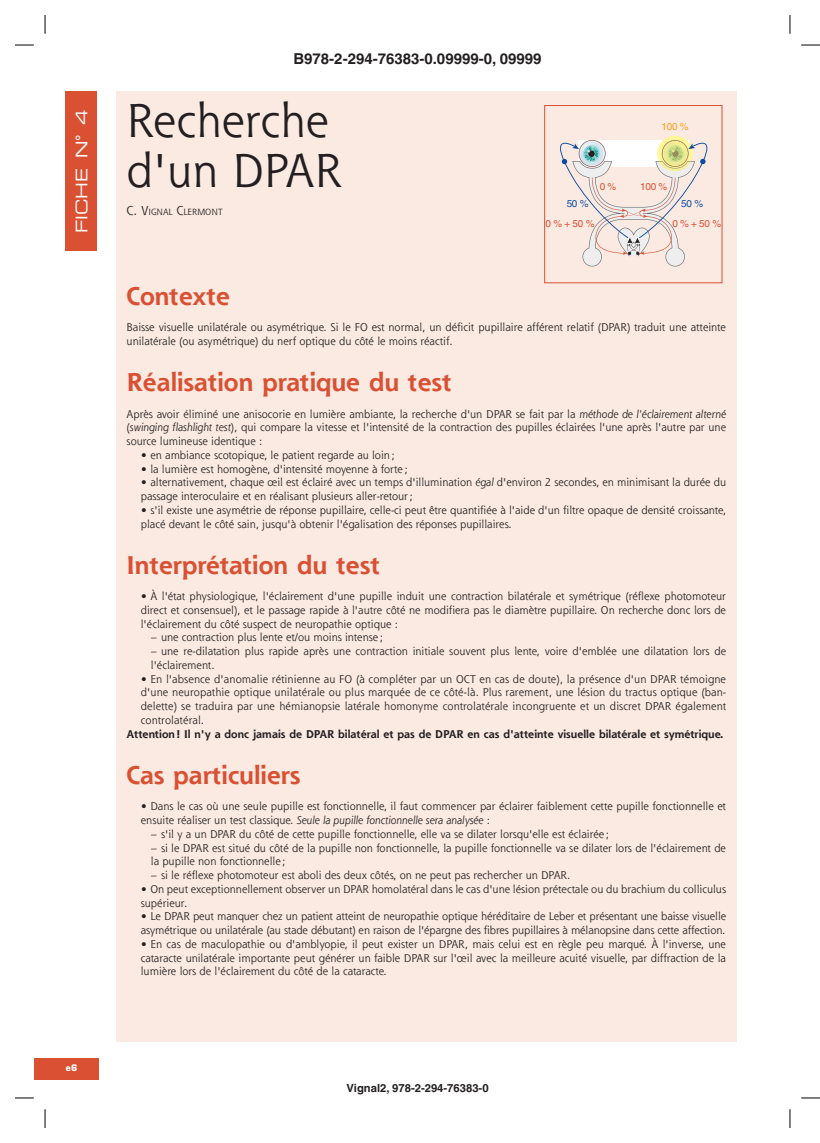
<style>
.page{position:relative;width:820px;height:1143px;background:#fff}
.page>*{position:absolute;margin:0;border:0;box-sizing:border-box;transform-origin:0 0}
.TE_title__TE_type_E{font:46.25px/50px "Shannon Std";color:#231f20}
.TE_1_hd__TE_type_E{font:700 25px "Shannon Std";color:#da5033}
.TE_num__TE_type_E{font:16.12px "Eurostile LT Std Ex 2";color:#fff}
.t1{font:700 15px "S Pi Helvetica";color:#231f20}
.t2{font:700 11.25px "S Pi Helvetica";color:#231f20}
.TE_bull_list_flush{font:10.88px/13.8px "Shannon Std";color:#231f20}
.TE_bull_list_ind__TE{font:10.88px/13.8px "Shannon Std";color:#231f20}
.TE_text__TE_type_E{font:10.88px/13.8px "Shannon Std";color:#231f20}
.TE_text__TE_type_E-2{font:700 10.88px "Shannon Std";color:#231f20}
.t3{font:9.88px "Helvetica";letter-spacing:-.025em;color:#da5033}
.t4{font:9.88px "Helvetica";color:#0d4da1}
.t5{font:9.88px "Helvetica";color:#f89e1c}
.TE_au__TE_type_E{font:8.75px "Shannon Std";color:#231f20}
.Folio{font:700 8.75px "Eurostile LT Std";color:#fff}
.s1{font-size:12.5px}
.s2{font-style:italic}
</style>
<div class="page">
<div style="left:65px;top:91px;width:32px;height:160px;background:#da5033"></div>
<div style="left:34px;top:1058px;width:64px;height:21px;background:#da5033"></div>
<div style="left:116px;top:91px;width:620px;height:950px;background:#faeae1"></div>
<svg style="left:560px;top:136px;width:147px;height:131px"></svg>
<div style="left:544px;top:105px;width:178px;height:178px;border:1px solid #da5033"></div>
<svg style="left:15px;top:44px;width:19px;height:2px"></svg>
<svg style="left:801px;top:44px;width:18px;height:2px"></svg>
<svg style="left:15px;top:1097px;width:19px;height:1px"></svg>
<svg style="left:801px;top:1097px;width:18px;height:1px"></svg>
<svg style="left:44px;top:15px;width:2px;height:19px"></svg>
<svg style="left:44px;top:1109px;width:2px;height:18px"></svg>
<svg style="left:789px;top:15px;width:1px;height:19px"></svg>
<svg style="left:789px;top:1109px;width:1px;height:18px"></svg>
<h3 class="t1" style="left:293px;top:49px;width:249px">B978-2-294-76383-0.09999-0, 09999</h3>
<p class="TE_num__TE_type_E" style="left:70px;top:233px;width:125px;rotate:-90deg">FICHE N° 4</p>
<p class="TE_title__TE_type_E" style="left:126px;top:95px;width:217px">Recherche d'un DPAR</p>
<p class="TE_au__TE_type_E" style="left:126px;top:206px;width:97px"><span class="s1">C. V</span>IGNAL <span class="s1">C</span>LERMONT</p>
<p class="t5" style="left:661px;top:121px;width:29px">100 %</p>
<p class="t4" style="left:566px;top:197px;width:23px">50 %</p>
<p class="t3" style="left:599px;top:181px;width:18px">0 %</p>
<p class="t3" style="left:640px;top:181px;width:29px">100 %</p>
<p class="t4" style="left:681px;top:197px;width:23px">50 %</p>
<p class="t3" style="left:545px;top:218px;width:50px">0 % + 50 %</p>
<p class="t3" style="left:672px;top:218px;width:50px">0 % + 50 %</p>
<p class="Folio" style="left:66px;top:1062px;width:13px">e6</p>
<p class="TE_1_hd__TE_type_E" style="left:126px;top:280px;width:105px">Contexte</p>
<p class="TE_text__TE_type_E" style="left:126px;top:320px;width:600px">Baisse visuelle unilatérale ou asymétrique. Si le FO est normal, un déficit pupillaire afférent relatif (DPAR) traduit une atteinte unilatérale (ou asymétrique) du nerf optique du côté le moins réactif.</p>
<p class="TE_1_hd__TE_type_E" style="left:126px;top:367px;width:327px">Réalisation pratique du test</p>
<p class="TE_text__TE_type_E" style="left:126px;top:406px;width:600px;text-align:justify">Après avoir éliminé une anisocorie en lumière ambiante, la recherche d'un DPAR se fait par la <span class="s2">méthode de l'éclairement alterné </span>(<span class="s2">swinging flashlight test</span>), qui compare la vitesse et l'intensité de la contraction des pupilles éclairées l'une après l'autre par une source lumineuse identique :</p>
<p class="TE_bull_list_flush" style="left:141px;top:448px;width:255px">• en ambiance scotopique, le patient regarde au loin;</p>
<p class="TE_bull_list_flush" style="left:141px;top:461px;width:268px">• la lumière est homogène, d'intensité moyenne à forte ;</p>
<p class="TE_bull_list_flush" style="left:141px;top:475px;width:586px">• alternativement, chaque œil est éclairé avec un temps d'illumination <span class="s2">égal</span> d'environ 2 secondes, en minimisant la durée du passage interoculaire et en réalisant plusieurs aller-retour;</p>
<p class="TE_bull_list_flush" style="left:141px;top:503px;width:586px">• s'il existe une asymétrie de réponse pupillaire, celle-ci peut être quantifiée à l'aide d'un filtre opaque de densité croissante, placé devant le côté sain, jusqu'à obtenir l'égalisation des réponses pupillaires.</p>
<p class="TE_1_hd__TE_type_E" style="left:126px;top:549px;width:255px">Interprétation du test</p>
<p class="TE_bull_list_flush" style="left:141px;top:589px;width:586px;text-align:justify">• À l'état physiologique, l'éclairement d'une pupille induit une contraction bilatérale et symétrique (réflexe photomoteur direct et consensuel), et le passage rapide à l'autre côté ne modifiera pas le diamètre pupillaire. On recherche donc lors de l'éclairement du côté suspect de neuropathie optique :</p>
<p class="TE_bull_list_ind__TE" style="left:151px;top:630px;width:233px">– une contraction plus lente et/ou moins intense ;</p>
<p class="TE_bull_list_ind__TE" style="left:151px;top:644px;width:576px">– une re-dilatation plus rapide après une contraction initiale souvent plus lente, voire d'emblée une dilatation lors de l'éclairement.</p>
<p class="TE_bull_list_flush" style="left:141px;top:671px;width:586px;text-align:justify">• En l'absence d'anomalie rétinienne au FO (à compléter par un OCT en cas de doute), la présence d'un DPAR témoigne d'une neuropathie optique unilatérale ou plus marquée de ce côté-là. Plus rarement, une lésion du tractus optique (ban&shy;delette) se traduira par une hémianopsie latérale homonyme controlatérale incongruente et un discret DPAR également controlatéral.</p>
<p class="TE_text__TE_type_E-2" style="left:126px;top:727px;width:598px">Attention! Il n'y a donc jamais de DPAR bilatéral et pas de DPAR en cas d'atteinte visuelle bilatérale et symétrique.</p>
<p class="TE_1_hd__TE_type_E" style="left:126px;top:759px;width:175px">Cas particuliers</p>
<p class="TE_bull_list_flush" style="left:141px;top:799px;width:586px">• Dans le cas où une seule pupille est fonctionnelle, il faut commencer par éclairer faiblement cette pupille fonctionnelle et ensuite réaliser un test classique. <span class="s2">Seule la pupille fonctionnelle sera analysée</span> :</p>
<p class="TE_bull_list_ind__TE" style="left:151px;top:826px;width:459px">– s'il y a un DPAR du côté de cette pupille fonctionnelle, elle va se dilater lorsqu'elle est éclairée;</p>
<p class="TE_bull_list_ind__TE" style="left:151px;top:840px;width:576px">– si le DPAR est situé du côté de la pupille non fonctionnelle, la pupille fonctionnelle va se dilater lors de l'éclairement de la pupille non fonctionnelle ;</p>
<p class="TE_bull_list_ind__TE" style="left:151px;top:868px;width:421px">– si le réflexe photomoteur est aboli des deux côtés, on ne peut pas rechercher un DPAR.</p>
<p class="TE_bull_list_flush" style="left:141px;top:881px;width:586px">• On peut exceptionnellement observer un DPAR homolatéral dans le cas d'une lésion prétectale ou du brachium du colliculus supérieur.</p>
<p class="TE_bull_list_flush" style="left:141px;top:909px;width:586px">• Le DPAR peut manquer chez un patient atteint de neuropathie optique héréditaire de Leber et présentant une baisse visuelle asymétrique ou unilatérale (au stade débutant) en raison de l'épargne des fibres pupillaires à mélanopsine dans cette affection.</p>
<p class="TE_bull_list_flush" style="left:141px;top:936px;width:586px;text-align:justify">• En cas de maculopathie ou d'amblyopie, il peut exister un DPAR, mais celui est en règle peu marqué. À l'inverse, une cataracte unilatérale importante peut générer un faible DPAR sur l'œil avec la meilleure acuité visuelle, par diffraction de la lumière lors de l'éclairement du côté de la cataracte.</p>
<p class="t2" style="left:346px;top:1081px;width:144px">Vignal2, 978-2-294-76383-0</p>
</div>
